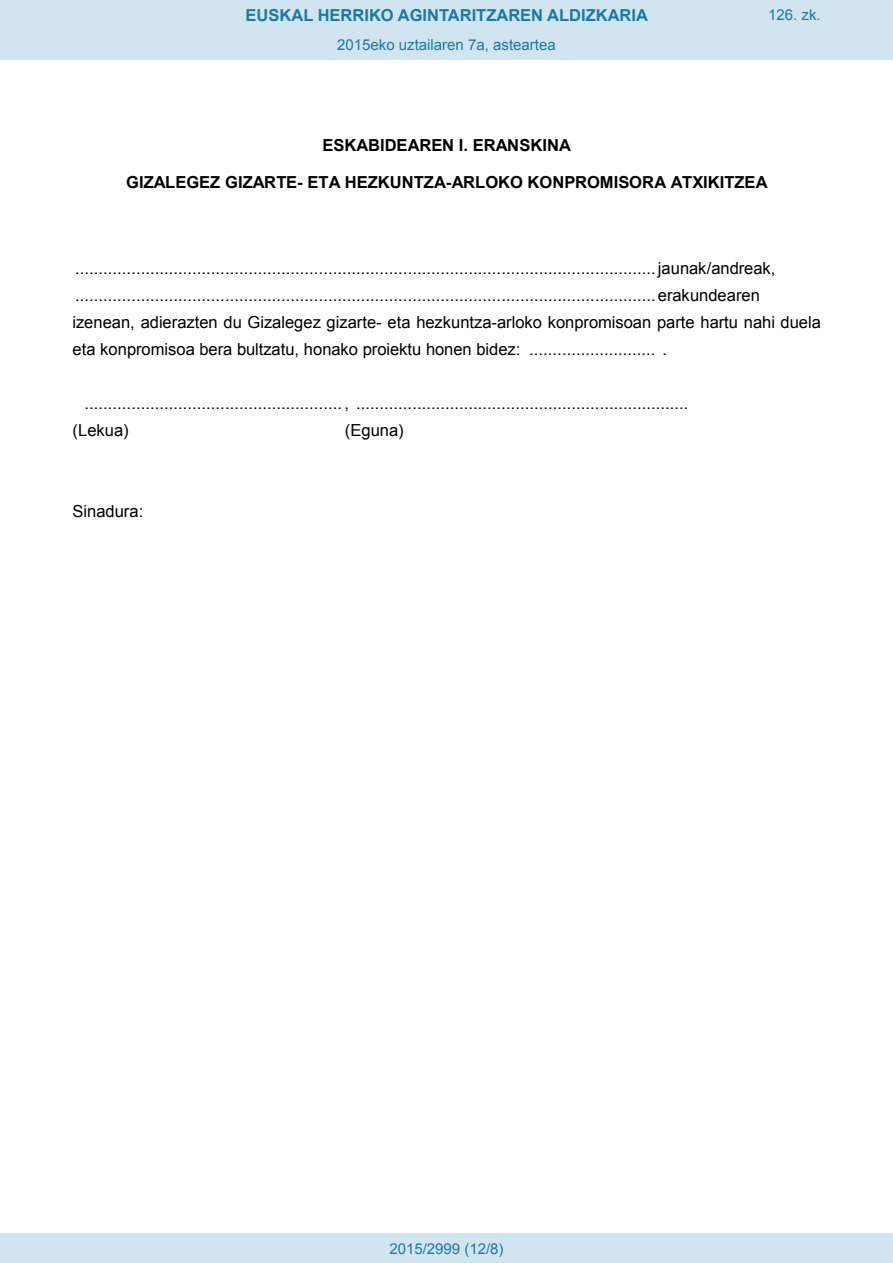
<style>
.page{position:relative;width:893px;height:1263px;background:#fff}
.page>*{position:absolute;margin:0;border:0;box-sizing:border-box;transform-origin:0 0}
.t1{font:16.5px/27px "Arial";color:#000}
.t2{font:700 16.5px "Arial";letter-spacing:-.005em;color:#000}
.t3{font:700 16.5px "Arial";color:#1879ad}
.Paginacion_Centro{font:15px "Arial";color:#1879ad}
</style>
<div class="page">
<div style="left:0;top:0;width:893px;height:60px;background:#d0e5f0"></div>
<div style="left:0;top:1233px;width:893px;height:30px;background:#d0e5f0"></div>
<p class="t3" style="left:246px;top:4px;width:404px">EUSKAL HERRIKO AGINTARITZAREN ALDIZKARIA</p>
<p class="Paginacion_Centro" style="left:768px;top:5px;width:54px">126. zk.</p>
<p class="Paginacion_Centro" style="left:337px;top:35px;width:220px">2015eko uztailaren 7a, asteartea</p>
<p class="t2" style="left:322px;top:134px;width:250px">ESKABIDEAREN I. ERANSKINA</p>
<p class="t2" style="left:126px;top:171px;width:643px">GIZALEGEZ GIZARTE- ETA HEZKUNTZA-ARLOKO KONPROMISORA ATXIKITZEA</p>
<p class="t1" style="left:73px;top:255px;width:750px">............................................................................................................................ jaunak/andreak, ............................................................................................................................ erakundearen izenean, adierazten du Gizalegez gizarte- eta hezkuntza-arloko konpromisoan parte hartu nahi duela eta konpromisoa bera bultzatu, honako proiektu honen bidez: ........................... .</p>
<p class="t1" style="left:73px;top:390px;width:617px;text-indent:12px">....................................................... , ....................................................................... (Lekua)</p>
<p class="t1" style="left:345px;top:417px;width:60px">(Eguna)</p>
<p class="t1" style="left:73px;top:498px;width:72px">Sinadura:</p>
<p class="Paginacion_Centro" style="left:389px;top:1238px;width:116px">2015/2999 (12/8)</p>
</div>
